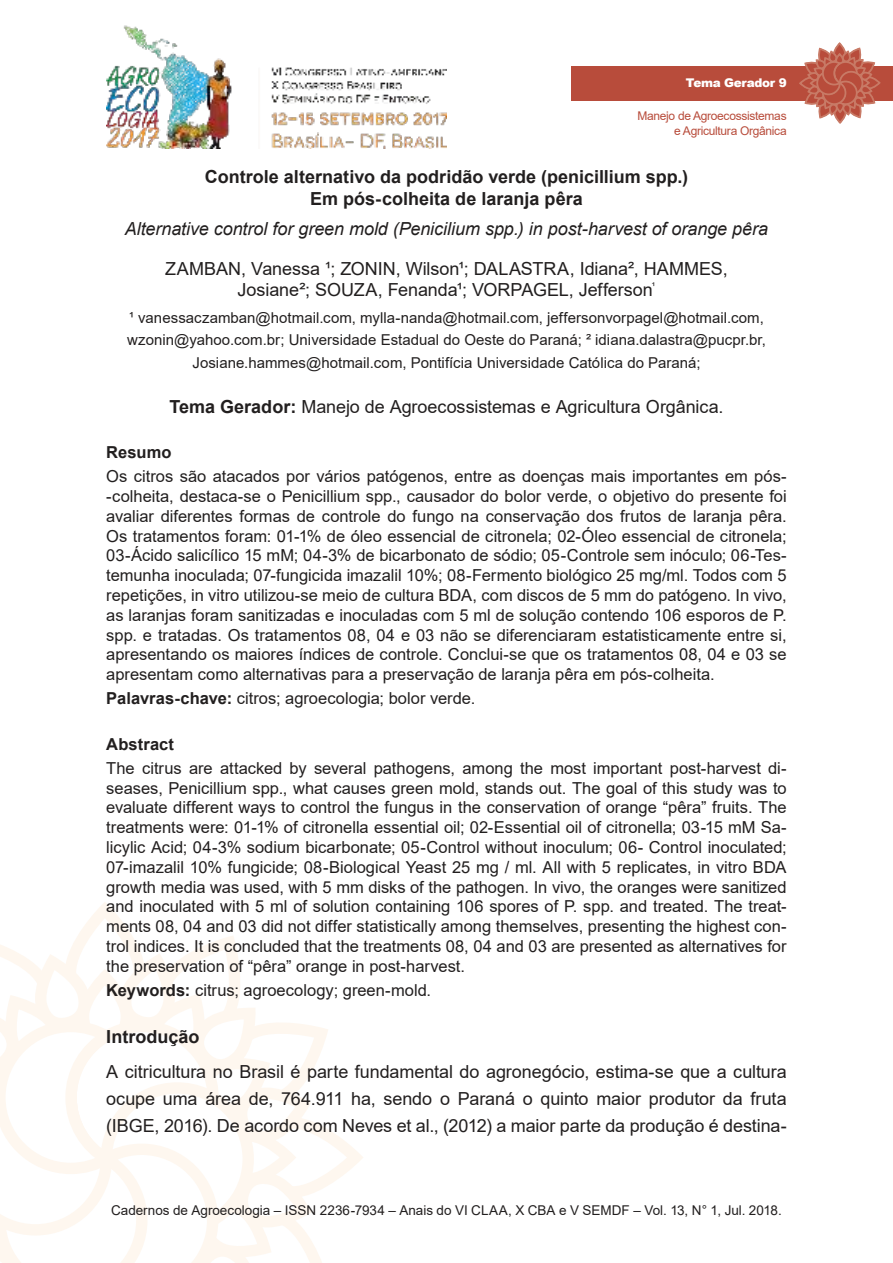
<style>
.page{position:relative;width:893px;height:1263px;background:#fff}
.page>*{position:absolute;margin:0;border:0;box-sizing:border-box;transform-origin:0 0}
.t1{font:18px/27px "Arial";letter-spacing:-.005em;color:#221f1f;text-align:center}
.t2{font:700 18px/21.6px "Arial";color:#221f1f;text-align:center}
.t3{font:italic 18px "Arial";letter-spacing:-.005em;color:#221f1f}
.t4{font:16.5px/19.8px "Arial";color:#221f1f;text-align:justify}
.t5{font:700 16.5px "Arial";letter-spacing:.005em;color:#221f1f}
.t6{font:15px/22.5px "Arial";color:#221f1f;text-align:center}
.t7{font:13.5px "Arial";color:#221f1f}
.t8{font:12px/14.4px "Arial";letter-spacing:-.025em;color:#b84c3b;text-align:right}
.t9{font:900 12px "Arial";letter-spacing:-.025em;color:#fff}
.s1{font-weight:700}
</style>
<div class="page">
<img style="left:106px;top:25px;width:340px;height:124px">
<svg style="left:0;top:910px;width:363px;height:353px"></svg>
<div style="left:571px;top:66px;width:322px;height:34px;background:#b84c3b"></div>
<svg style="left:798px;top:43px;width:83px;height:81px"></svg>
<p class="t9" style="left:686px;top:76px;width:102px">Tema Gerador 9</p>
<p class="t8" style="left:637px;top:110px;width:151px">Manejo de Agroecossistemas e Agricultura Orgânica</p>
<p class="t2" style="left:205px;top:168px;width:485px">Controle alternativo da podridão verde (penicillium spp.)<br>Em pós-colheita de laranja pêra</p>
<p class="t3" style="left:125px;top:222px;width:645px">Alternative control for green mold (Penicilium spp.) in post-harvest of orange pêra</p>
<p class="t1" style="left:165px;top:259px;width:564px;line-height:21.6px">ZAMBAN, Vanessa ¹; ZONIN, Wilson¹; DALASTRA, Idiana², HAMMES,<br>Josiane²; SOUZA, Fenanda¹; VORPAGEL, Jefferson<sup>¹</sup></p>
<p class="t6" style="left:127px;top:308px;width:640px">¹ vanessaczamban@hotmail.com, mylla-nanda@hotmail.com, jeffersonvorpagel@hotmail.com, wzonin@yahoo.com.br; Universidade Estadual do Oeste do Paraná; ² idiana.dalastra@pucpr.br,<br>Josiane.hammes@hotmail.com, Pontifícia Universidade Católica do Paraná;</p>
<p class="t1" style="left:169px;top:395px;width:556px"><span class="s1">Tema Gerador:</span> Manejo de Agroecossistemas e Agricultura Orgânica.</p>
<p class="t5" style="left:106px;top:446px;width:67px">Resumo</p>
<p class="t4" style="left:106px;top:468px;width:682px">Os citros são atacados por vários patógenos, entre as doenças mais importantes em pós--colheita, destaca-se o Penicillium spp., causador do bolor verde, o objetivo do presente foi avaliar diferentes formas de controle do fungo na conservação dos frutos de laranja pêra.<br>Os tratamentos foram: 01-1% de óleo essencial de citronela; 02-Óleo essencial de citronela; 03-Ácido salicílico 15 mM; 04-3% de bicarbonato de sódio; 05-Controle sem inóculo; 06-Tes&shy;temunha inoculada; 07-fungicida imazalil 10%; 08-Fermento biológico 25 mg/ml. Todos com 5 repetições, in vitro utilizou-se meio de cultura BDA, com discos de 5 mm do patógeno. In vivo, as laranjas foram sanitizadas e inoculadas com 5 ml de solução contendo 106 esporos de P. spp. e tratadas. Os tratamentos 08, 04 e 03 não se diferenciaram estatisticamente entre si, apresentando os maiores índices de controle. Conclui-se que os tratamentos 08, 04 e 03 se apresentam como alternativas para a preservação de laranja pêra em pós-colheita.</p>
<p class="t4" style="left:106px;top:690px;width:371px"><span class="s1">Palavras-chave:</span> citros; agroecologia; bolor verde.</p>
<p class="t5" style="left:106px;top:738px;width:69px">Abstract</p>
<p class="t4" style="left:106px;top:759px;width:682px">The citrus are attacked by several pathogens, among the most important post-harvest di&shy;seases, Penicillium spp., what causes green mold, stands out. The goal of this study was to evaluate different ways to control the fungus in the conservation of orange “pêra” fruits. The treatments were: 01-1% of citronella essential oil; 02-Essential oil of citronella; 03-15 mM Sa&shy;licylic Acid; 04-3% sodium bicarbonate; 05-Control without inoculum; 06- Control inoculated; 07-imazalil 10% fungicide; 08-Biological Yeast 25 mg / ml. All with 5 replicates, in vitro BDA growth media was used, with 5 mm disks of the pathogen. In vivo, the oranges were sanitized and inoculated with 5 ml of solution containing 106 spores of P. spp. and treated. The treat&shy;ments 08, 04 and 03 did not differ statistically among themselves, presenting the highest con&shy;trol indices. It is concluded that the treatments 08, 04 and 03 are presented as alternatives for the preservation of “pêra” orange in post-harvest.</p>
<p class="t4" style="left:106px;top:981px;width:326px"><span class="s1">Keywords:</span> citrus; agroecology; green-mold.</p>
<p class="t2" style="left:106px;top:1027px;width:95px">Introdução</p>
<p class="t1" style="left:106px;top:1060px;width:682px;text-align:justify">A citricultura no Brasil é parte fundamental do agronegócio, estima-se que a cultura ocupe uma área de, 764.911 ha, sendo o Paraná o quinto maior produtor da fruta (IBGE, 2016). De acordo com Neves et al., (2012) a maior parte da produção é destina-</p>
<p class="t7" style="left:111px;top:1205px;width:672px">Cadernos de Agroecologia – ISSN 2236-7934 – Anais do VI CLAA, X CBA e V SEMDF – Vol. 13, N° 1, Jul. 2018.</p>
</div>
